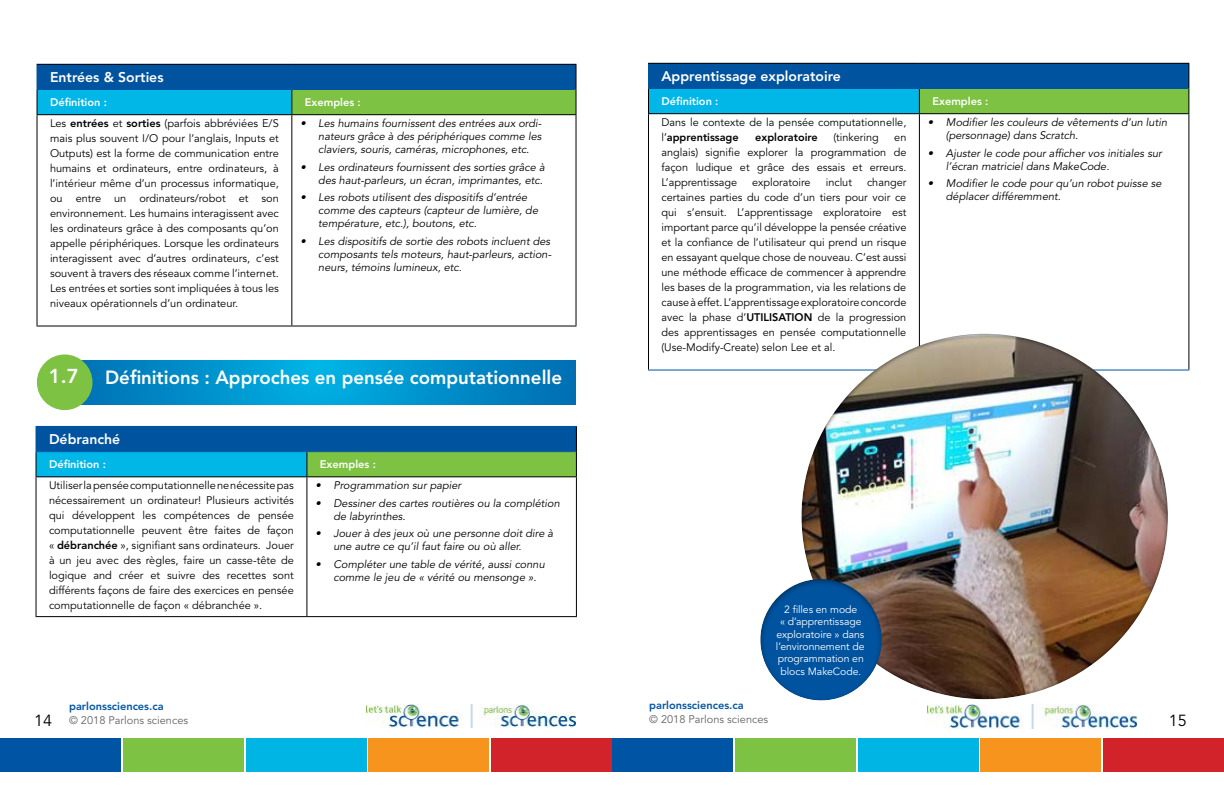
<style>
.page{position:relative;width:1224px;height:792px;background:#fff}
.page>*{position:absolute;margin:0;border:0;box-sizing:border-box;transform-origin:0 0}
.t1{font:800 20px "Avenir LT Std";color:#fff}
.t2{font:800 19px "Avenir LT Std";color:#fff}
.t3{font:16px "Avenir LT Std";color:#000}
.t4{font:800 14px "Avenir LT Std";color:#fff}
.t5{font:11px/15px "Avenir LT Std";color:#000;text-align:justify}
.t6{font:italic 11px/13px "Avenir LT Std";color:#000}
.t7{font:800 11px "Avenir LT Std";color:#fff}
.t8{font:11px "Avenir LT Std";color:#636466}
.t9{font:800 11px "Avenir LT Std";color:#0054a4}
.t10{font:800 11px "Avenir LT Std";color:#000}
.t11{font:10.5px/12.4px "Avenir LT Std";letter-spacing:-.005em;color:#fff;text-align:center}
.s1{font-weight:800}
</style>
<div class="page">
<img style="left:927px;top:705px;width:209px;height:23px">
<img style="left:367px;top:704px;width:209px;height:23px">
<svg style="left:83px;top:360px;width:493px;height:44px;background:#0090cb"></svg>
<div style="left:37px;top:354px;width:56px;height:56px;background:#7dc242;border-radius:50%"></div>
<div style="left:36px;top:426px;width:540px;height:26px;background:#00539f"></div>
<div style="left:36px;top:452px;width:271px;height:25px;background:#00b7e8"></div>
<div style="left:307px;top:452px;width:269px;height:25px;background:#7dc242"></div>
<svg style="left:306px;top:452px;width:1px;height:24px"></svg>
<svg style="left:576px;top:427px;width:1px;height:49px"></svg>
<hr style="left:36px;top:476px;width:271px;height:1px;background:#000">
<hr style="left:36px;top:477px;width:1px;height:139px;background:#000">
<hr style="left:307px;top:476px;width:270px;height:1px;background:#000">
<hr style="left:306px;top:477px;width:1px;height:139px;background:#000">
<hr style="left:576px;top:477px;width:1px;height:139px;background:#000">
<hr style="left:36px;top:616px;width:271px;height:1px;background:#000">
<hr style="left:307px;top:616px;width:270px;height:1px;background:#000">
<svg style="left:36px;top:452px;width:1px;height:24px"></svg>
<hr style="left:307px;top:426px;width:270px;height:1px;background:#00539f">
<div style="left:37px;top:64px;width:539px;height:26px;background:#00539f"></div>
<div style="left:37px;top:90px;width:255px;height:25px;background:#00b7e8"></div>
<div style="left:292px;top:90px;width:284px;height:25px;background:#7dc242"></div>
<hr style="left:37px;top:64px;width:255px;height:1px;background:#000">
<hr style="left:292px;top:64px;width:285px;height:1px;background:#000">
<svg style="left:291px;top:90px;width:1px;height:24px"></svg>
<svg style="left:576px;top:65px;width:1px;height:49px"></svg>
<hr style="left:37px;top:114px;width:255px;height:1px;background:#000">
<hr style="left:37px;top:115px;width:1px;height:211px;background:#000">
<hr style="left:292px;top:114px;width:285px;height:1px;background:#000">
<hr style="left:291px;top:115px;width:1px;height:211px;background:#000">
<hr style="left:576px;top:115px;width:1px;height:211px;background:#000">
<hr style="left:37px;top:326px;width:255px;height:1px;background:#000">
<hr style="left:292px;top:326px;width:285px;height:1px;background:#000">
<svg style="left:37px;top:90px;width:1px;height:24px"></svg>
<div style="left:648px;top:63px;width:541px;height:25px;background:#00539f"></div>
<div style="left:648px;top:88px;width:271px;height:26px;background:#00b7e8"></div>
<div style="left:919px;top:88px;width:270px;height:26px;background:#7dc242"></div>
<hr style="left:648px;top:63px;width:271px;height:1px;background:#000">
<hr style="left:919px;top:63px;width:270px;height:1px;background:#000">
<svg style="left:919px;top:89px;width:1px;height:24px"></svg>
<svg style="left:1188px;top:64px;width:1px;height:49px"></svg>
<hr style="left:648px;top:113px;width:271px;height:1px;background:#000">
<hr style="left:648px;top:114px;width:1px;height:256px;background:#000">
<hr style="left:919px;top:113px;width:270px;height:1px;background:#000">
<hr style="left:919px;top:114px;width:1px;height:256px;background:#000">
<hr style="left:1188px;top:114px;width:1px;height:256px;background:#000">
<svg style="left:648px;top:89px;width:1px;height:24px"></svg>
<hr style="left:648px;top:88px;width:271px;height:1px;background:#00539f">
<hr style="left:919px;top:88px;width:269px;height:1px;background:#00539f">
<hr style="left:648px;top:370px;width:271px;height:1px;background:#00539f">
<hr style="left:919px;top:370px;width:270px;height:1px;background:#00539f">
<div style="left:612px;top:738px;width:121px;height:34px;background:#0054a4"></div>
<div style="left:735px;top:738px;width:121px;height:34px;background:#7dc242"></div>
<div style="left:858px;top:738px;width:120px;height:34px;background:#00b4e4"></div>
<div style="left:980px;top:738px;width:121px;height:34px;background:#f7941e"></div>
<div style="left:1103px;top:738px;width:121px;height:34px;background:#d2232a"></div>
<div style="left:0;top:738px;width:121px;height:34px;background:#0054a4"></div>
<div style="left:123px;top:738px;width:121px;height:34px;background:#7dc242"></div>
<div style="left:246px;top:738px;width:120px;height:34px;background:#00b4e4"></div>
<div style="left:368px;top:738px;width:121px;height:34px;background:#f7941e"></div>
<div style="left:491px;top:738px;width:121px;height:34px;background:#d2232a"></div>
<div style="left:792px;top:327px;width:384px;height:373px;background:#000;opacity:.75"></div>
<div style="left:752px;top:573px;width:139px;height:129px;background:#000;opacity:.49"></div>
<p class="t4" style="left:50px;top:69px;width:115px">Entrées &amp; Sorties</p>
<p class="t7" style="left:50px;top:96px;width:59px">Définition :</p>
<p class="t7" style="left:305px;top:96px;width:58px">Exemples :</p>
<p class="t5" style="left:50px;top:116px;width:230px">Les <span class="s1">entrées</span> et <span class="s1">sorties</span> (parfois abbréviées E/S mais plus souvent I/O pour l’anglais, Inputs et Outputs) est la forme de communication entre humains et ordinateurs, entre ordinateurs, à l’intérieur même d’un processus informatique, ou entre un ordinateurs/robot et son environnement. Les humains interagissent avec les ordinateurs grâce à des composants qu’on appelle périphériques. Lorsque les ordinateurs interagissent avec d’autres ordinateurs, c’est souvent à travers des réseaux comme l’internet.<br>Les entrées et sorties sont impliquées à tous les niveaux opérationnels d’un ordinateur.</p>
<p class="t6" style="left:318px;top:117px;width:225px;text-align:justify;text-indent:-18px">• Les humains fournissent des entrées aux ordi&shy;nateurs grâce à des périphériques comme les claviers, souris, caméras, microphones, etc.</p>
<p class="t6" style="left:300px;top:161px;width:246px;text-align:right">• Les ordinateurs fournissent des sorties grâce à des haut-parleurs, un écran, imprimantes, etc.</p>
<p class="t6" style="left:318px;top:191px;width:221px;text-indent:-18px">• Les robots utilisent des dispositifs d’entrée comme des capteurs (capteur de lumière, de température, etc.), boutons, etc.</p>
<p class="t6" style="left:318px;top:235px;width:235px;text-align:justify;text-indent:-18px">• Les dispositifs de sortie des robots incluent des composants tels moteurs, haut-parleurs, action&shy;neurs, témoins lumineux, etc.</p>
<h1 class="t1" style="left:49px;top:365px;width:31px">1.7</h1>
<h2 class="t2" style="left:105px;top:367px;width:458px">Définitions : Approches en pensée computationnelle</h2>
<p class="t4" style="left:49px;top:431px;width:73px">Débranché</p>
<p class="t7" style="left:49px;top:458px;width:59px">Définition :</p>
<p class="t7" style="left:320px;top:458px;width:58px">Exemples :</p>
<p class="t5" style="left:49px;top:478px;width:246px">Utiliser la pensée computationnelle ne nécessite pas nécessairement un ordinateur! Plusieurs activités qui développent les compétences de pensée computationnelle peuvent être faites de façon « <span class="s1">débranchée</span> », signifiant sans ordinateurs. Jouer à un jeu avec des règles, faire un casse-tête de logique and créer et suivre des recettes sont différents façons de faire des exercices en pensée computationnelle de façon « débranchée ».</p>
<p class="t6" style="left:315px;top:479px;width:147px">• Programmation sur papier</p>
<p class="t6" style="left:333px;top:497px;width:228px;text-indent:-18px">• Dessiner des cartes routières ou la complétion de labyrinthes.</p>
<p class="t6" style="left:333px;top:527px;width:221px;text-indent:-18px">• Jouer à des jeux où une personne doit dire à une autre ce qu’il faut faire ou où aller.</p>
<p class="t6" style="left:333px;top:558px;width:213px;text-indent:-18px">• Compléter une table de vérité, aussi connu comme le jeu de « vérité ou mensonge ».</p>
<h3 class="t3" style="left:34px;top:712px;width:19px">14</h3>
<p class="t9" style="left:69px;top:699px;width:96px">parlonssciences.ca</p>
<p class="t8" style="left:69px;top:714px;width:121px">© 2018 Parlons sciences</p>
<p class="t4" style="left:662px;top:68px;width:181px">Apprentissage exploratoire</p>
<p class="t7" style="left:662px;top:95px;width:59px">Définition :</p>
<p class="t7" style="left:932px;top:95px;width:58px">Exemples :</p>
<p class="t5" style="left:662px;top:115px;width:246px">Dans le contexte de la pensée computationnelle, l’<span class="s1">apprentissage</span></p>
<p class="t6" style="left:946px;top:116px;width:223px;text-indent:-18px">• Modifier les couleurs de vêtements d’un lutin (personnage) dans Scratch.</p>
<p class="t6" style="left:946px;top:147px;width:217px;text-indent:-18px">• Ajuster le code pour afficher vos initiales sur l’écran matriciel dans MakeCode.</p>
<p class="t6" style="left:946px;top:177px;width:217px;text-indent:-18px">• Modifier le code pour qu’un robot puisse se déplacer différemment.</p>
<p class="t10" style="left:755px;top:131px;width:64px">exploratoire</p>
<p class="t5" style="left:833px;top:130px;width:47px">(tinkering</p>
<p class="t5" style="left:662px;top:130px;width:246px;text-indent:233px">en anglais) signifie explorer la programmation de façon ludique et grâce des essais et erreurs.<br>L’apprentissage</p>
<p class="t5" style="left:662px;top:175px;width:246px;text-indent:206px">changer certaines parties du code d’un tiers pour voir ce qui s’ensuit. L’apprentissage exploratoire est important parce qu’il développe la pensée créative et la confiance de l’utilisateur qui prend un risque en essayant quelque chose de nouveau. C’est aussi une méthode efficace de commencer à apprendre les bases de la programmation, via les relations de cause à effet. L’apprentissage exploratoire concorde avec la phase d’<span class="s1">UTILISATION</span> de la progression des apprentissages en pensée computationnelle (Use-Modify-Create) selon Lee et al.</p>
<p class="t5" style="left:752px;top:175px;width:60px">exploratoire</p>
<p class="t5" style="left:826px;top:175px;width:28px">inclut</p>
<p class="t11" style="left:776px;top:603px;width:90px">2 filles en mode<br>« d’apprentissage exploratoire » dans l’environnement de programmation en blocs MakeCode.</p>
<p class="t9" style="left:649px;top:698px;width:96px">parlonssciences.ca</p>
<p class="t8" style="left:649px;top:713px;width:121px">© 2018 Parlons sciences</p>
<h3 class="t3" style="left:1169px;top:711px;width:19px">15</h3>
</div>
